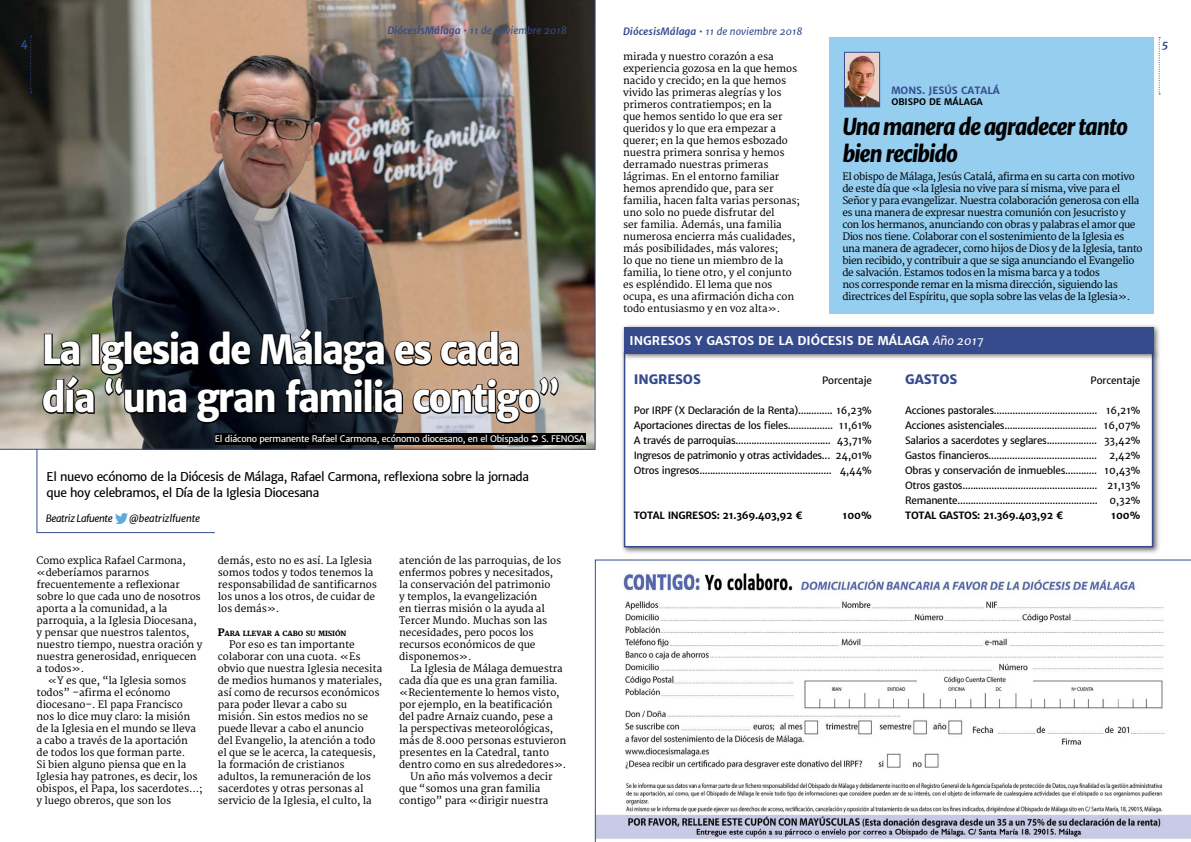
<style>
.page{position:relative;width:1191px;height:842px;background:#fff}
.page>*{position:absolute;margin:0;border:0;box-sizing:border-box;transform-origin:0 0}
.t1{font:800 40px/48px "Merriweather Sans";letter-spacing:-.06em;color:#fff;scale:.9 1}
.t2{font:italic 23px/27px "Merriweather Sans Extra Bld";letter-spacing:-.06em;color:#000;scale:.9 1}
.t3{font:800 13px "Merriweather Sans";letter-spacing:-.01em;color:#354b8e}
.t4{font:12px/16px "Merriweather Sans";letter-spacing:-.03em;color:#000}
.t5{font:700 12px "Merriweather Sans";color:#fff}
.t6{font:italic 700 11px "Merriweather Sans";color:#354b8e}
.t7{font:10px/12px "Merriweather";letter-spacing:-.01em;color:#000}
.t8{font:10px/15px "Merriweather Sans";letter-spacing:-.03em;color:#000;text-align:right}
.t9{font:10px/12px "Merriweather";letter-spacing:-.04em;color:#000}
.t10{font:italic 10px "Merriweather Sans";color:#354b8e}
.t11{font:700 10px "Merriweather Sans";letter-spacing:-.03em;color:#000}
.t12{font:10px/15px "Merriweather Sans";color:#000;text-align:center}
.t13{font:italic 10px "Merriweather Sans";letter-spacing:-.025em;color:#000}
.t14{font:10px "Merriweather Sans";letter-spacing:-.01em;color:#000}
.t15{font:700 10px "Merriweather Sans";color:#354b8e}
.t16{font:9px "Merriweather Sans";letter-spacing:-.03em;color:#fff}
.t17{font:700 9px "Merriweather Sans";color:#000}
.t18{font:800 7px "Merriweather";letter-spacing:-.015em;color:#000}
.s1{font-weight:700}
.s2{font-weight:400;font-style:italic}
.s3{font-size:10px}
</style>
<div class="page">
<div style="left:829px;top:37px;width:324px;height:276px;background:#96cef0"></div>
<img style="left:846px;top:54px;width:32px;height:51px">
<div style="left:844px;top:52px;width:36px;height:55px;border:1px solid #354b8e"></div>
<img style="left:0;top:0;width:595px;height:450px">
<svg style="left:30px;top:36px;width:2px;height:57px"></svg>
<svg style="left:1158px;top:37px;width:2px;height:57px"></svg>
<hr style="left:37px;top:450px;width:1px;height:83px;background:#354b8e">
<hr style="left:37px;top:532px;width:178px;height:1px;background:#354b8e">
<svg style="left:115px;top:514px;width:12px;height:9px"></svg>
<svg style="left:595px;top:559px;width:596px;height:283px"></svg>
<div style="left:620px;top:349px;width:540px;height:206px;background:#000;opacity:.6"></div>
<div style="left:624px;top:352px;width:529px;height:195px;background:#fff;border:2px solid #354b8e"></div>
<div style="left:620px;top:324px;width:540px;height:37px;background:#000;opacity:.6"></div>
<div style="left:624px;top:327px;width:529px;height:26px;background:#354b8e"></div>
<svg style="left:41px;top:323px;width:547px;height:126px;background:#534f4b"></svg>
<p class="t10" style="left:387px;top:24px;width:181px"><span class="s1">DiócesisMálaga</span> • 11 de noviembre 2018</p>
<p class="t10" style="left:623px;top:25px;width:181px"><span class="s1">DiócesisMálaga</span> • 11 de noviembre 2018</p>
<p class="t6" style="left:21px;top:36px;width:8px">4</p>
<p class="t6" style="left:1162px;top:37px;width:8px">5</p>
<p class="t7" style="left:623px;top:51px;width:178px">mirada y nuestro corazón a esa experiencia gozosa en la que hemos nacido y crecido; en la que hemos vivido las primeras alegrías y los primeros contratiempos; en la<br>que hemos sentido lo que era ser queridos y lo que era empezar a querer; en la que hemos esbozado nuestra primera sonrisa y hemos derramado nuestras primeras lágrimas. En el entorno familiar hemos aprendido que, para ser familia, hacen falta varias personas; uno solo no puede disfrutar del<br>ser familia. Además, una familia numerosa encierra más cualidades, más posibilidades, más valores;<br>lo que no tiene un miembro de la familia, lo tiene otro, y el conjunto es espléndido. El lema que nos ocupa, es una afirmación dicha con todo entusiasmo y en voz alta».</p>
<p class="t5" style="left:629px;top:333px;width:355px">INGRESOS Y GASTOS DE LA DIÓCESIS DE MÁLAGA <span class="s2">Año 2017</span></p>
<p class="t14" style="left:822px;top:374px;width:51px">Porcentaje</p>
<p class="t8" style="left:634px;top:403px;width:239px">Por IRPF (X Declaración de la Renta)............. 16,23%<br>11,61%<br>43,71%<br>24,01%<br>4,44%</p>
<p class="t11" style="left:842px;top:509px;width:31px">100%</p>
<p class="t15" style="left:891px;top:84px;width:110px">MONS. JESÚS CATALÁ</p>
<p class="t17" style="left:891px;top:96px;width:93px">OBISPO DE MÁLAGA</p>
<h2 class="t2" style="left:842px;top:113px;width:319px">Una manera de agradecer tanto bien recibido</h2>
<p class="t9" style="left:842px;top:171px;width:302px">El obispo de Málaga, Jesús Catalá, afirma en su carta con motivo de este día que «la Iglesia no vive para sí misma, vive para el Señor y para evangelizar. Nuestra colaboración generosa con ella es una manera de expresar nuestra comunión con Jesucristo y con los hermanos, anunciando con obras y palabras el amor que Dios nos tiene. Colaborar con el sostenimiento de la Iglesia es una manera de agradecer, como hijos de Dios y de la Iglesia, tanto bien recibido, y contribuir a que se siga anunciando el Evangelio de salvación. Estamos todos en la misma barca y a todos<br>nos corresponde remar en la misma dirección, siguiendo las directrices del Espíritu, que sopla sobre las velas de la Iglesia».</p>
<h1 class="t1" style="left:42px;top:326px;width:577px">La Iglesia de Málaga es cada día “una gran familia contigo”</h1>
<h3 class="t3" style="left:905px;top:371px;width:53px">GASTOS</h3>
<p class="t8" style="left:905px;top:403px;width:194px;text-align:justify">Acciones pastorales.......................................<br>Acciones asistenciales...................................<br>Salarios a sacerdotes y seglares...................<br>Gastos financieros.........................................<br>Obras y conservación de inmuebles............<br>Otros gastos...................................................<br>Remanente.....................................................</p>
<p class="t11" style="left:905px;top:509px;width:160px">TOTAL GASTOS: 21.369.403,92 €</p>
<h3 class="t3" style="left:634px;top:371px;width:68px">INGRESOS</h3>
<p class="t8" style="left:634px;top:418px;width:201px;text-align:left">Aportaciones directas de los fieles.................<br>A través de parroquias....................................<br>Ingresos de patrimonio y otras actividades...<br>Otros ingresos..................................................</p>
<p class="t11" style="left:634px;top:509px;width:170px">TOTAL INGRESOS: 21.369.403,92 €</p>
<p class="t14" style="left:1090px;top:374px;width:51px">Porcentaje</p>
<p class="t12" style="left:1104px;top:403px;width:38px">16,21%<br>16,07%<br>33,42%<br>2,42%<br>10,43%<br>21,13%<br>0,32%</p>
<p class="t11" style="left:1111px;top:509px;width:31px">100%</p>
<p class="t16" style="left:215px;top:433px;width:315px">El diácono permanente Rafael Carmona, ecónomo diocesano, en el Obispado</p>
<p class="t16" style="left:541px;top:433px;width:45px">S. FENOSA</p>
<p class="t4" style="left:47px;top:469px;width:484px">El nuevo ecónomo de la Diócesis de Málaga, Rafael Carmona, reflexiona sobre la jornada que hoy celebramos, el Día de la Iglesia Diocesana</p>
<p class="t13" style="left:46px;top:512px;width:69px">Beatriz Lafuente</p>
<p class="t13" style="left:129px;top:512px;width:73px">@beatrizlfuente</p>
<p class="t7" style="left:37px;top:555px;width:151px">Como explica Rafael Carmona,</p>
<p class="t7" style="left:37px;top:567px;width:114px">«deberíamos pararnos</p>
<p class="t7" style="left:37px;top:579px;width:145px">frecuentemente a reflexionar</p>
<p class="t7" style="left:37px;top:591px;width:166px">sobre lo que cada uno de nosotros</p>
<p class="t7" style="left:37px;top:603px;width:132px">aporta a la comunidad, a la</p>
<p class="t7" style="left:37px;top:615px;width:162px">parroquia, a la Iglesia Diocesana,</p>
<p class="t7" style="left:37px;top:627px;width:154px">y pensar que nuestros talentos,</p>
<p class="t7" style="left:37px;top:639px;width:167px">nuestro tiempo, nuestra oración y</p>
<p class="t7" style="left:37px;top:651px;width:162px">nuestra generosidad, enriquecen</p>
<p class="t7" style="left:37px;top:663px;width:49px">a todos».</p>
<p class="t7" style="left:48px;top:675px;width:140px">«Y es que, “la Iglesia somos</p>
<p class="t7" style="left:37px;top:687px;width:135px">todos” –afirma el ecónomo</p>
<p class="t7" style="left:37px;top:699px;width:148px">diocesano–. El papa Francisco</p>
<p class="t7" style="left:37px;top:711px;width:155px">nos lo dice muy claro: la misión</p>
<p class="t7" style="left:37px;top:723px;width:161px">de la Iglesia en el mundo se lleva</p>
<p class="t7" style="left:37px;top:735px;width:153px">a cabo a través de la aportación</p>
<p class="t7" style="left:37px;top:747px;width:150px">de todos los que forman parte.</p>
<p class="t7" style="left:37px;top:759px;width:151px">Si bien alguno piensa que en la</p>
<p class="t7" style="left:37px;top:771px;width:163px">Iglesia hay patrones, es decir, los</p>
<p class="t7" style="left:37px;top:783px;width:167px">obispos, el Papa, los sacerdotes...;</p>
<p class="t7" style="left:37px;top:795px;width:136px">y luego obreros, que son los</p>
<p class="t7" style="left:218px;top:555px;width:160px">demás, esto no es así. La Iglesia somos todos y todos tenemos la responsabilidad de santificarnos los unos a los otros, de cuidar de los demás».</p>
<p class="t18" style="left:218px;top:629px;width:130px"><span class="s3">P</span>ARA LLEVAR A CABO SU MISIÓN</p>
<p class="t7" style="left:218px;top:639px;width:166px;text-indent:11px">Por eso es tan importante colaborar con una cuota. «Es obvio que nuestra Iglesia necesita de medios humanos y materiales, así como de recursos económicos para poder llevar a cabo su misión. Sin estos medios no se puede llevar a cabo el anuncio<br>del Evangelio, la atención a todo el que se le acerca, la catequesis, la formación de cristianos adultos, la remuneración de los sacerdotes y otras personas al servicio de la Iglesia, el culto, la</p>
<p class="t7" style="left:399px;top:555px;width:163px">atención de las parroquias, de los enfermos pobres y necesitados, la conservación del patrimonio<br>y templos, la evangelización<br>en tierras misión o la ayuda al<br>Tercer Mundo. Muchas son las necesidades, pero pocos los recursos económicos de que disponemos».</p>
<p class="t7" style="left:410px;top:663px;width:154px">La Iglesia de Málaga demuestra</p>
<p class="t7" style="left:399px;top:675px;width:160px">cada día que es una gran familia.</p>
<p class="t7" style="left:399px;top:687px;width:162px">«Recientemente lo hemos visto,</p>
<p class="t7" style="left:399px;top:699px;width:155px">por ejemplo, en la beatificación</p>
<p class="t7" style="left:399px;top:711px;width:155px">del padre Arnaiz cuando, pese a</p>
<p class="t7" style="left:399px;top:723px;width:155px">la perspectivas meteorológicas,</p>
<p class="t7" style="left:399px;top:735px;width:169px">más de 8.000 personas estuvieron</p>
<p class="t7" style="left:399px;top:747px;width:151px">presentes en la Catedral, tanto</p>
<p class="t7" style="left:399px;top:759px;width:169px">dentro como en sus alrededores».</p>
<p class="t7" style="left:410px;top:771px;width:144px">Un año más volvemos a decir</p>
<p class="t7" style="left:399px;top:783px;width:143px">que “somos una gran familia</p>
<p class="t7" style="left:399px;top:795px;width:151px">contigo” para «dirigir nuestra</p>
</div>
